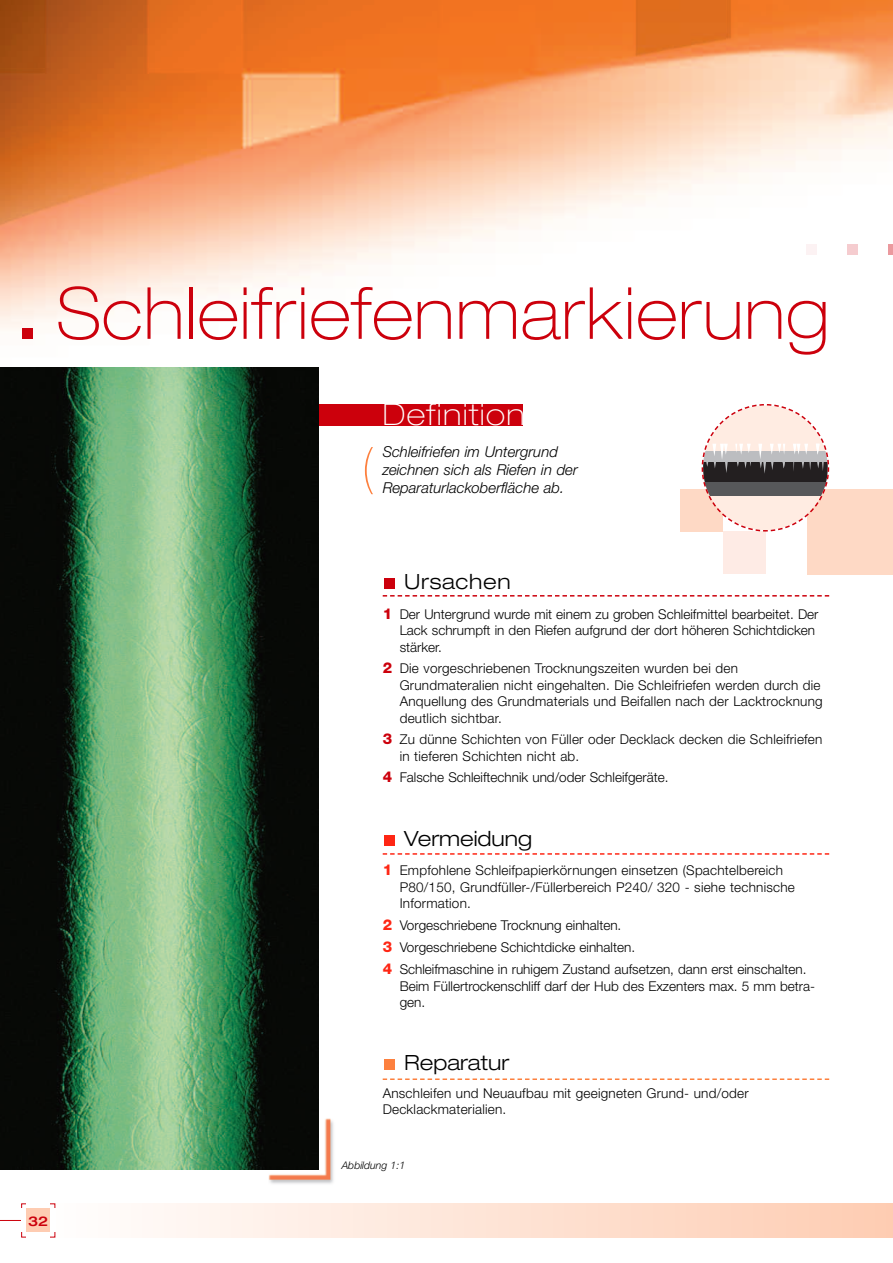
<style>
.page{position:relative;width:893px;height:1263px;background:#fff}
.page>*{position:absolute;margin:0;border:0;box-sizing:border-box;transform-origin:0 0}
.t1{font:100 expanded 72px "Helvetica Neue";letter-spacing:.02em;color:#cc000c;scale:.92 1}
.t2{font:100 condensed 52.5px "Helvetica Neue";color:#fd803e}
.t3{font:100 expanded 30px "Helvetica Neue";letter-spacing:.045em;color:#fff}
.t4{font:300 expanded 21px "Helvetica Neue";color:#000}
.t5{font:300 expanded 21px "Helvetica Neue";letter-spacing:.035em;color:#000}
.t6{font:italic 300 15px/18px "Helvetica Neue";color:#000}
.t7{font:300 13.5px/16.5px "Helvetica Neue";letter-spacing:.015em;color:#000}
.t8{font:500 expanded 13.5px "Helvetica Neue";color:#cc000c}
.t9{font:italic 300 10.5px "Helvetica Neue";color:#000}
.s1{font-weight:800;font-size:15px;color:#cc000c}
.s2{font-weight:800;font-size:15px;color:#fe2614}
</style>
<div class="page">
<img style="left:0;top:0;width:893px;height:426px">
<div style="left:276px;top:404px;width:247px;height:21px;background:#cc000c"></div>
<div style="left:808px;top:489px;width:85px;height:85px;background:#fed9c5"></div>
<img style="left:265px;top:1118px;width:69px;height:66px">
<img style="left:0;top:367px;width:319px;height:802px">
<hr style="left:887px;top:1203px;width:4px;height:34px;background:#feccb2">
<hr style="left:876px;top:1203px;width:4px;height:34px;background:#fecdb3">
<hr style="left:865px;top:1203px;width:3px;height:34px;background:#feceb4">
<hr style="left:854px;top:1203px;width:3px;height:34px;background:#feceb5">
<hr style="left:843px;top:1203px;width:3px;height:34px;background:#fecfb6">
<hr style="left:831px;top:1203px;width:4px;height:34px;background:#fed0b7">
<hr style="left:820px;top:1203px;width:4px;height:34px;background:#fed0b8">
<hr style="left:809px;top:1203px;width:4px;height:34px;background:#fed1b9">
<hr style="left:798px;top:1203px;width:4px;height:34px;background:#fed2ba">
<hr style="left:787px;top:1203px;width:4px;height:34px;background:#fed2bb">
<hr style="left:776px;top:1203px;width:4px;height:34px;background:#fed3bc">
<hr style="left:765px;top:1203px;width:4px;height:34px;background:#fed3bd">
<hr style="left:754px;top:1203px;width:3px;height:34px;background:#fed4be">
<hr style="left:743px;top:1203px;width:3px;height:34px;background:#fed5bf">
<hr style="left:732px;top:1203px;width:3px;height:34px;background:#fed5c0">
<hr style="left:720px;top:1203px;width:4px;height:34px;background:#fed6c1">
<hr style="left:709px;top:1203px;width:4px;height:34px;background:#fed7c2">
<hr style="left:698px;top:1203px;width:4px;height:34px;background:#fed7c3">
<hr style="left:687px;top:1203px;width:4px;height:34px;background:#fed8c4">
<hr style="left:676px;top:1203px;width:4px;height:34px;background:#fed9c5">
<hr style="left:665px;top:1203px;width:4px;height:34px;background:#fedac6">
<hr style="left:654px;top:1203px;width:4px;height:34px;background:#fedac7">
<hr style="left:643px;top:1203px;width:3px;height:34px;background:#fedbc8">
<hr style="left:632px;top:1203px;width:3px;height:34px;background:#fedbc9">
<hr style="left:621px;top:1203px;width:3px;height:34px;background:#fedcca">
<hr style="left:609px;top:1203px;width:4px;height:34px;background:#feddcb">
<hr style="left:598px;top:1203px;width:4px;height:34px;background:#feddcc">
<hr style="left:587px;top:1203px;width:4px;height:34px;background:#fedecd">
<hr style="left:576px;top:1203px;width:4px;height:34px;background:#fedfce">
<hr style="left:565px;top:1203px;width:4px;height:34px;background:#fedfcf">
<hr style="left:554px;top:1203px;width:4px;height:34px;background:#fee0d0">
<hr style="left:543px;top:1203px;width:3px;height:34px;background:#fee1d1">
<hr style="left:532px;top:1203px;width:3px;height:34px;background:#fee1d2">
<hr style="left:521px;top:1203px;width:3px;height:34px;background:#fee2d3">
<hr style="left:509px;top:1203px;width:4px;height:34px;background:#fee3d4">
<hr style="left:498px;top:1203px;width:4px;height:34px;background:#fee3d5">
<hr style="left:487px;top:1203px;width:4px;height:34px;background:#fee4d6">
<hr style="left:476px;top:1203px;width:4px;height:34px;background:#fee5d7">
<hr style="left:465px;top:1203px;width:4px;height:34px;background:#fee5d8">
<hr style="left:454px;top:1203px;width:4px;height:34px;background:#fee6d9">
<hr style="left:443px;top:1203px;width:4px;height:34px;background:#fee7da">
<hr style="left:432px;top:1203px;width:3px;height:34px;background:#fee7db">
<hr style="left:421px;top:1203px;width:3px;height:34px;background:#fee8dc">
<hr style="left:410px;top:1203px;width:3px;height:34px;background:#fee9dd">
<hr style="left:398px;top:1203px;width:4px;height:34px;background:#fee9de">
<hr style="left:387px;top:1203px;width:4px;height:34px;background:#feeadf">
<hr style="left:376px;top:1203px;width:4px;height:34px;background:#feebe0">
<hr style="left:365px;top:1203px;width:4px;height:34px;background:#feebe1">
<hr style="left:354px;top:1203px;width:4px;height:34px;background:#feece2">
<hr style="left:343px;top:1203px;width:4px;height:34px;background:#ffede3">
<hr style="left:332px;top:1203px;width:3px;height:34px;background:#ffede4">
<hr style="left:321px;top:1203px;width:3px;height:34px;background:#ffeee5">
<hr style="left:310px;top:1203px;width:3px;height:34px;background:#ffeee6">
<hr style="left:298px;top:1203px;width:4px;height:34px;background:#ffefe7">
<hr style="left:287px;top:1203px;width:4px;height:34px;background:#fff0e8">
<hr style="left:276px;top:1203px;width:4px;height:34px;background:#fff0e9">
<hr style="left:265px;top:1203px;width:4px;height:34px;background:#fff1ea">
<hr style="left:254px;top:1203px;width:4px;height:34px;background:#fff2eb">
<hr style="left:243px;top:1203px;width:4px;height:34px;background:#fff3ec">
<hr style="left:232px;top:1203px;width:4px;height:34px;background:#fff3ed">
<hr style="left:221px;top:1203px;width:3px;height:34px;background:#fff4ee">
<hr style="left:210px;top:1203px;width:3px;height:34px;background:#fff5ef">
<hr style="left:199px;top:1203px;width:3px;height:34px;background:#fff5f0">
<hr style="left:187px;top:1203px;width:4px;height:34px;background:#fff6f1">
<hr style="left:176px;top:1203px;width:4px;height:34px;background:#fff6f2">
<hr style="left:165px;top:1203px;width:4px;height:34px;background:#fff7f3">
<hr style="left:154px;top:1203px;width:4px;height:34px;background:#fff8f4">
<hr style="left:143px;top:1203px;width:4px;height:34px;background:#fff8f5">
<hr style="left:132px;top:1203px;width:4px;height:34px;background:#fff9f6">
<hr style="left:121px;top:1203px;width:3px;height:34px;background:#fffaf7">
<hr style="left:110px;top:1203px;width:3px;height:34px;background:#fffaf8">
<hr style="left:99px;top:1203px;width:3px;height:34px;background:#fffbf9">
<hr style="left:87px;top:1203px;width:4px;height:34px;background:#fffcfa">
<hr style="left:76px;top:1203px;width:4px;height:34px;background:#fffcfb">
<div style="left:21px;top:1203px;width:34px;height:34px;border:1px solid #cc000c"></div>
<hr style="left:0;top:1220px;width:41px;height:1px;background:#cc000c">
<div style="left:21px;top:1208px;width:34px;height:24px;background:#fff"></div>
<div style="left:26px;top:1203px;width:24px;height:34px;background:#fff"></div>
<div style="left:26px;top:1208px;width:24px;height:24px;background:#feccb2"></div>
<div style="left:384px;top:1059px;width:11px;height:11px;background:#fd803e"></div>
<div style="left:384px;top:835px;width:11px;height:11px;background:#fe2614"></div>
<div style="left:384px;top:579px;width:11px;height:10px;background:#cc000c"></div>
<div style="left:680px;top:489px;width:43px;height:42px;background:#fed9c5"></div>
<div style="left:723px;top:531px;width:42px;height:43px;background:#feebe5"></div>
<div style="left:22px;top:328px;width:10px;height:11px;background:#cc000c"></div>
<svg style="left:383px;top:595px;width:446px;height:1px"></svg>
<svg style="left:383px;top:1078px;width:446px;height:2px"></svg>
<svg style="left:383px;top:853px;width:446px;height:2px"></svg>
<div style="left:806px;top:244px;width:11px;height:11px;background:#fcf2f3"></div>
<div style="left:847px;top:244px;width:10px;height:11px;background:#f5cccf"></div>
<div style="left:888px;top:244px;width:5px;height:11px;background:#eb999e"></div>
<svg style="left:701px;top:403px;width:129px;height:129px"></svg>
<h1 class="t1" style="left:57px;top:287px;width:841px">Schleifriefenmarkierung</h1>
<h2 class="t2" style="left:361px;top:447px;width:13px">(</h2>
<h3 class="t3" style="left:383px;top:404px;width:144px">Definition</h3>
<p class="t6" style="left:383px;top:444px;width:197px">Schleifriefen im Untergrund zeichnen sich als Riefen in der<br>Reparaturlackoberfläche ab.</p>
<p class="t8" style="left:28px;top:1216px;width:21px">32</p>
<h3 class="t5" style="left:404px;top:574px;width:108px">Ursachen</h3>
<p class="t7" style="left:400px;top:607px;width:420px;text-indent:-17px"><span class="s1">1</span> Der Untergrund wurde mit einem zu groben Schleifmittel bearbeitet. Der<br>Lack schrumpft in den Riefen aufgrund der dort höheren Schichtdicken stärker.</p>
<p class="t7" style="left:400px;top:661px;width:424px;text-indent:-17px"><span class="s1">2</span> Die vorgeschriebenen Trocknungszeiten wurden bei den Grundmateralien nicht eingehalten. Die Schleifriefen werden durch die Anquellung des Grundmaterials und Beifallen nach der Lacktrocknung deutlich sichtbar.</p>
<p class="t7" style="left:400px;top:732px;width:424px;line-height:17px;text-indent:-17px"><span class="s1">3</span> Zu dünne Schichten von Füller oder Decklack decken die Schleifriefen in tieferen Schichten nicht ab.</p>
<p class="t7" style="left:383px;top:771px;width:287px"><span class="s1">4</span> Falsche Schleiftechnik und/oder Schleifgeräte.</p>
<h3 class="t4" style="left:404px;top:831px;width:129px">Vermeidung</h3>
<p class="t7" style="left:400px;top:863px;width:397px;text-indent:-17px"><span class="s2">1</span> Empfohlene Schleifpapierkörnungen einsetzen (Spachtelbereich<br>P80/150, Grundfüller-/Füllerbereich P240/ 320 - siehe technische<br>Information.</p>
<p class="t7" style="left:383px;top:915px;width:425px;line-height:22.2px"><span class="s2">2</span> Vorgeschriebene Trocknung einhalten.<br><span class="s2">3</span> Vorgeschriebene Schichtdicke einhalten.<br><span class="s2">4</span> Schleifmaschine in ruhigem Zustand aufsetzen, dann erst einschalten.</p>
<p class="t7" style="left:400px;top:979px;width:417px">Beim Füllertrockenschliff darf der Hub des Exzenters max. 5 mm betra&shy;gen.</p>
<h3 class="t4" style="left:404px;top:1055px;width:106px">Reparatur</h3>
<p class="t7" style="left:383px;top:1086px;width:367px">Anschleifen und Neuaufbau mit geeigneten Grund- und/oder<br>Decklackmaterialien.</p>
<p class="t9" style="left:342px;top:1162px;width:65px">Abbildung 1:1</p>
</div>
